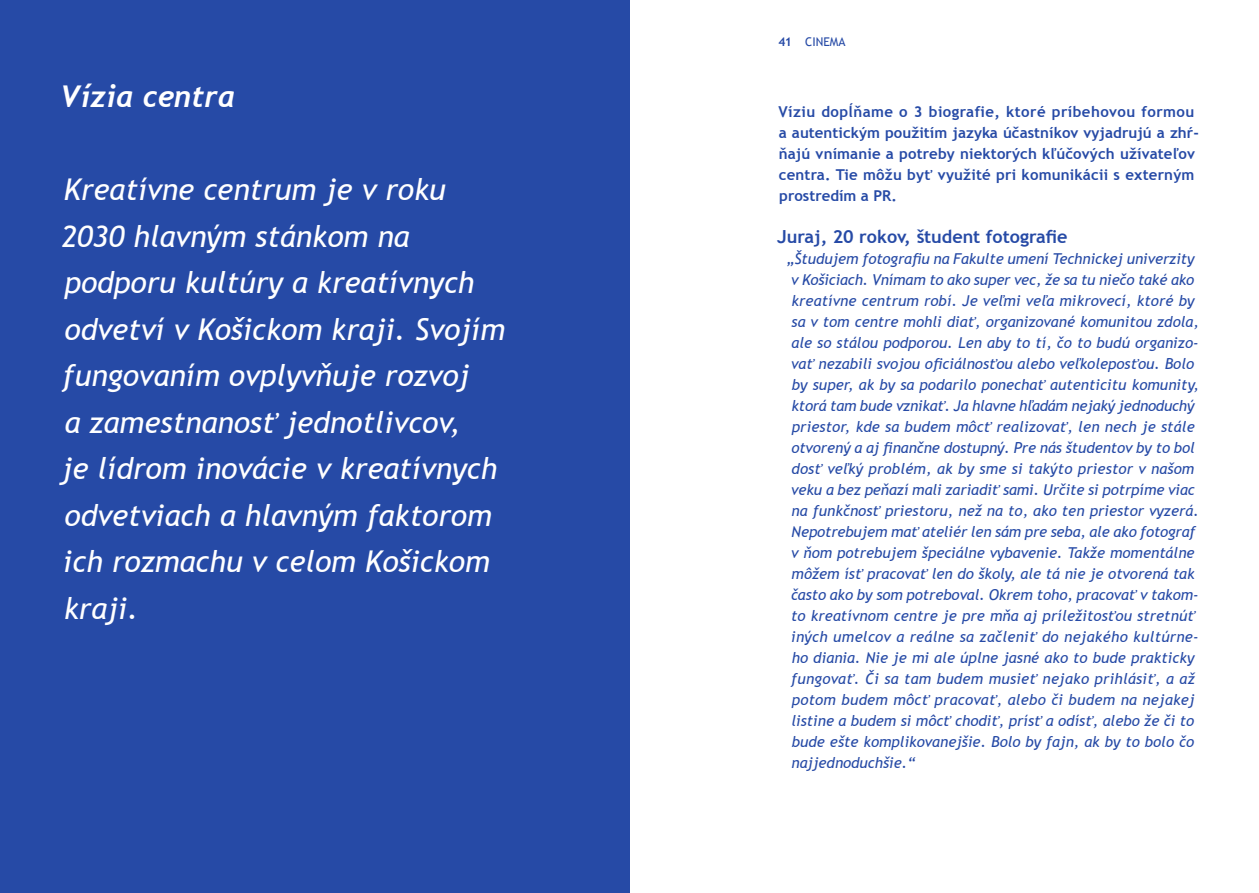
<style>
.page{position:relative;width:1259px;height:893px;background:#fff}
.page>*{position:absolute;margin:0;border:0;box-sizing:border-box;transform-origin:0 0}
.t1{font:italic 30px/46.5px "Trebuchet MS";color:#fff}
.t2{font:italic 700 30px "Trebuchet";color:#fff}
.t3{font:700 18px "Trebuchet MS";color:#264aa6}
.t4{font:italic 15px/21px "Trebuchet MS";color:#264aa6}
.t5{font:700 15px/21px "Trebuchet MS";letter-spacing:.01em;color:#264aa6}
.t6{font:12px "Trebuchet MS";color:#264aa6}
.s1{font-weight:700}
</style>
<div class="page">
<div style="left:0;top:0;width:629px;height:893px;background:#264aa6"></div>
<h1 class="t2" style="left:60px;top:78px;width:177px">Vízia centra</h1>
<p class="t1" style="left:61px;top:166px;width:445px">Kreatívne centrum je v roku<br>2030 hlavným stánkom na podporu kultúry a kreatívnych odvetví v Košickom kraji. Svojím fungovaním ovplyvňuje rozvoj<br>a zamestnanosť jednotlivcov,<br>je lídrom inovácie v kreatívnych odvetviach a hlavným faktorom ich rozmachu v celom Košickom kraji.</p>
<p class="t6" style="left:778px;top:35px;width:69px"><span class="s1">41</span> CINEMA</p>
<p class="t5" style="left:778px;top:101px;width:422px">Víziu dopĺňame o 3 biografie, ktoré príbehovou formou a autentickým použitím jazyka účastníkov vyjadrujú a zhŕ&shy;ňajú vnímanie a potreby niektorých kľúčových užívateľov centra. Tie môžu byť využité pri komunikácii s externým prostredím a PR.</p>
<p class="t3" style="left:777px;top:225px;width:292px">Juraj, 20 rokov, študent fotografie</p>
<p class="t4" style="left:786px;top:248px;width:414px">„Študujem fotografiu na Fakulte umení Technickej univerzity v Košiciach. Vnímam to ako super vec, že sa tu niečo také ako kreatívne centrum robí. Je veľmi veľa mikrovecí, ktoré by sa v tom centre mohli diať, organizované komunitou zdola, ale so stálou podporou. Len aby to tí, čo to budú organizo&shy;vať nezabili svojou oficiálnosťou alebo veľkoleposťou. Bolo by super, ak by sa podarilo ponechať autenticitu komunity, ktorá tam bude vznikať. Ja hlavne hľadám nejaký jednoduchý priestor, kde sa budem môcť realizovať, len nech je stále otvorený a aj finančne dostupný. Pre nás študentov by to bol dosť veľký problém, ak by sme si takýto priestor v našom veku a bez peňazí mali zariadiť sami. Určite si potrpíme viac na funkčnosť priestoru, než na to, ako ten priestor vyzerá.<br>Nepotrebujem mať ateliér len sám pre seba, ale ako fotograf v ňom potrebujem špeciálne vybavenie. Takže momentálne môžem ísť pracovať len do školy, ale tá nie je otvorená tak často ako by som potreboval. Okrem toho, pracovať v takom&shy;to kreatívnom centre je pre mňa aj príležitosťou stretnúť iných umelcov a reálne sa začleniť do nejakého kultúrne&shy;ho diania. Nie je mi ale úplne jasné ako to bude prakticky fungovať. Či sa tam budem musieť nejako prihlásiť, a až potom budem môcť pracovať, alebo či budem na nejakej listine a budem si môcť chodiť, prísť a odísť, alebo že či to bude ešte komplikovanejšie. Bolo by fajn, ak by to bolo čo najjednoduchšie.“</p>
</div>
